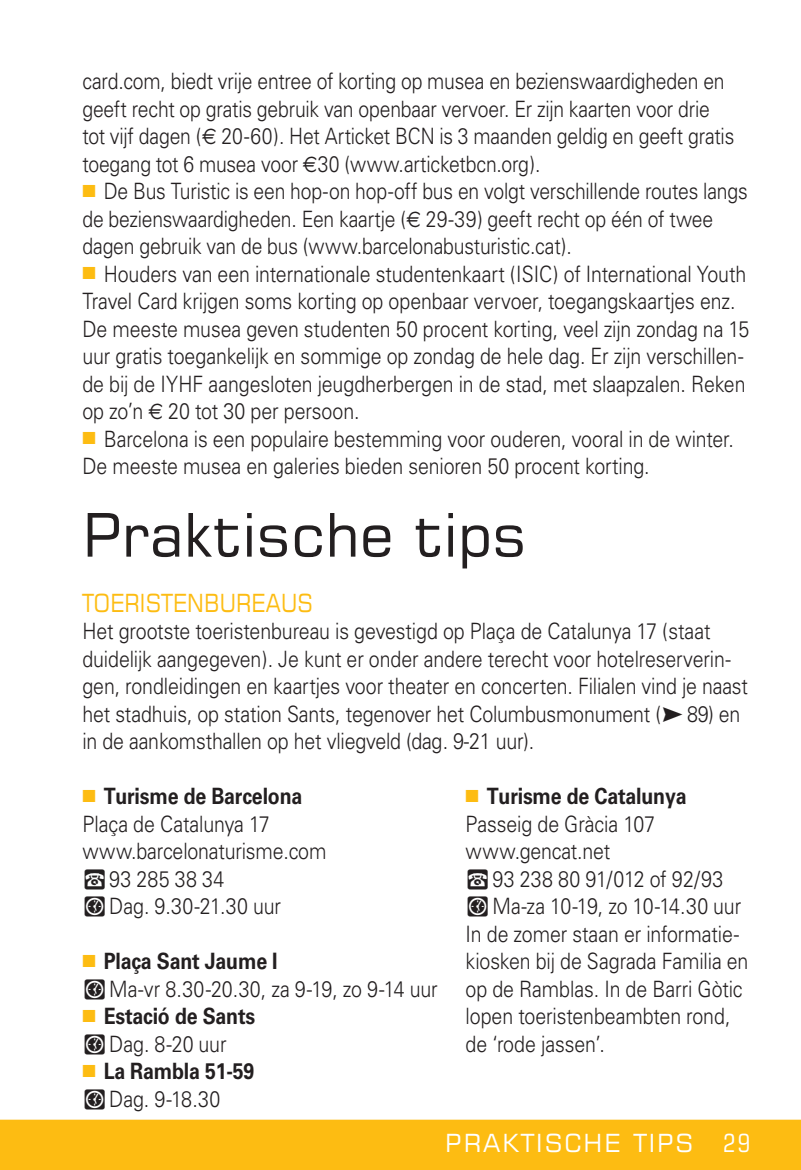
<style>
.page{position:relative;width:801px;height:1170px;background:#fff}
.page>*{position:absolute;margin:0;border:0;box-sizing:border-box;transform-origin:0 0}
.t1{font:60px "Square 721 BT";color:#231f20}
.t2{font:25px "Square 721 BT";letter-spacing:.08em;color:#fff}
.t3{font:25px "Square 721 BT";letter-spacing:.01em;color:#fdbc12;scale:.87 1}
.t4{font:300 22.5px/27.5px "Univers";letter-spacing:-.01em;color:#231f20;scale:.87 1}
.t5{font:300 22.5px/27.5px "Univers";letter-spacing:-.01em;color:#231f20;scale:.86 1}
.t6{font:700 22.5px/27.5px "Univers";letter-spacing:-.01em;color:#231f20;scale:.87 1}
.s1{font-family:"Euro Sans";font-weight:400}
.s2{color:#fdbc12}
.s3{font-family:"City Pack Plus Shift";font-weight:400;font-size:20px}
.s4{font-weight:700}
.s5{font-weight:300}
.s6{font-stretch:condensed}
</style>
<div class="page">
<div style="left:0;top:1118px;width:801px;height:51px;background:#fdbc12"></div>
<hr style="left:0;top:1117px;width:801px;height:2px;background:#fff">
<p class="t5" style="left:82px;top:67px;width:759px">card.com, biedt vrije entree of korting op musea en bezienswaardigheden en geeft recht op gratis gebruik van openbaar vervoer. Er zijn kaarten voor drie tot vijf dagen (<span class="s1">€</span> 20-60). Het Articket BCN is 3 maanden geldig en geeft gratis toegang tot 6 musea voor <span class="s1">€</span>30 (www.articketbcn.org).</p>
<p class="t5" style="left:82px;top:177px;width:775px"><span class="s2">■</span> De Bus Turistic is een hop-on hop-off bus en volgt verschillende routes langs de bezienswaardigheden. Een kaartje (<span class="s1">€</span> 29-39) geeft recht op één of twee dagen gebruik van de bus (www.barcelonabusturistic.cat).</p>
<p class="t4" style="left:82px;top:260px;width:768px"><span class="s2">■</span> Houders van een internationale studentenkaart (ISIC) of International Youth Travel Card krijgen soms korting op openbaar vervoer, toegangskaartjes enz.<br>De meeste musea geven studenten 50 procent korting, veel zijn zondag na 15 uur gratis toegankelijk en sommige op zondag de hele dag. Er zijn verschillen&shy;de bij de IYHF aangesloten jeugdherbergen in de stad, met slaapzalen. Reken op zo’n <span class="s1">€</span> 20 tot 30 per persoon.</p>
<p class="t4" style="left:82px;top:425px;width:750px"><span class="s2">■</span> Barcelona is een populaire bestemming voor ouderen, vooral in de winter.<br>De meeste musea en galeries bieden senioren 50 procent korting.</p>
<h1 class="t1" style="left:82px;top:497px;width:446px">Praktische tips</h1>
<p class="t3" style="left:82px;top:587px;width:267px">TOERISTENBUREAUS</p>
<p class="t4" style="left:82px;top:617px;width:766px">Het grootste toeristenbureau is gevestigd op Plaça de Catalunya 17 (staat duidelijk aangegeven). Je kunt er onder andere terecht voor hotelreserverin&shy;gen, rondleidingen en kaartjes voor theater en concerten. Filialen vind je naast het stadhuis, op station Sants, tegenover het Columbusmonument (<span class="s3">P</span>89) en in de aankomsthallen op het vliegveld (dag. 9-21 uur).</p>
<p class="t4" style="left:82px;top:782px;width:282px"><span class="s2">■</span> <span class="s4">Turisme de Barcelona<br></span>Plaça de Catalunya 17 www.barcelonaturisme.com<br><span class="s3">C</span>93 285 38 34<br><span class="s3">D</span>Dag. 9.30-21.30 uur</p>
<p class="t4" style="left:82px;top:947px;width:410px"><span class="s2">■</span> <span class="s4">Plaça Sant Jaume I<br></span><span class="s3">D</span>Ma-vr 8.30-20.30, za 9-19, zo 9-14 uur</p>
<p class="t6" style="left:82px;top:1002px;width:200px"><span class="s2">■</span> Estació de Sants<br><span class="s3">D</span><span class="s5">Dag. 8-20 uur</span></p>
<p class="t6" style="left:82px;top:1057px;width:199px"><span class="s2">■</span> La Rambla 51-59<br><span class="s3">D</span><span class="s5">Dag. 9-18.30</span></p>
<p class="t4" style="left:465px;top:782px;width:327px"><span class="s2">■</span> <span class="s4">Turisme de Catalunya<br></span>Passeig de Gràcia 107 www.gencat.net<br><span class="s3">C</span>93 238 80 91/012 of 92/93<br><span class="s3">D</span>Ma-za 10-19, zo 10-14.30 uur<br>In de zomer staan er informatie&shy;kiosken bij de Sagrada Familia en op de Ramblas. In de Barri Gòtic lopen toeristenbeambten rond, de ‘rode jassen’.</p>
<p class="t2" style="left:445px;top:1126px;width:306px">PRAKTISCHE TIPS <span class="s6">29</span></p>
</div>
